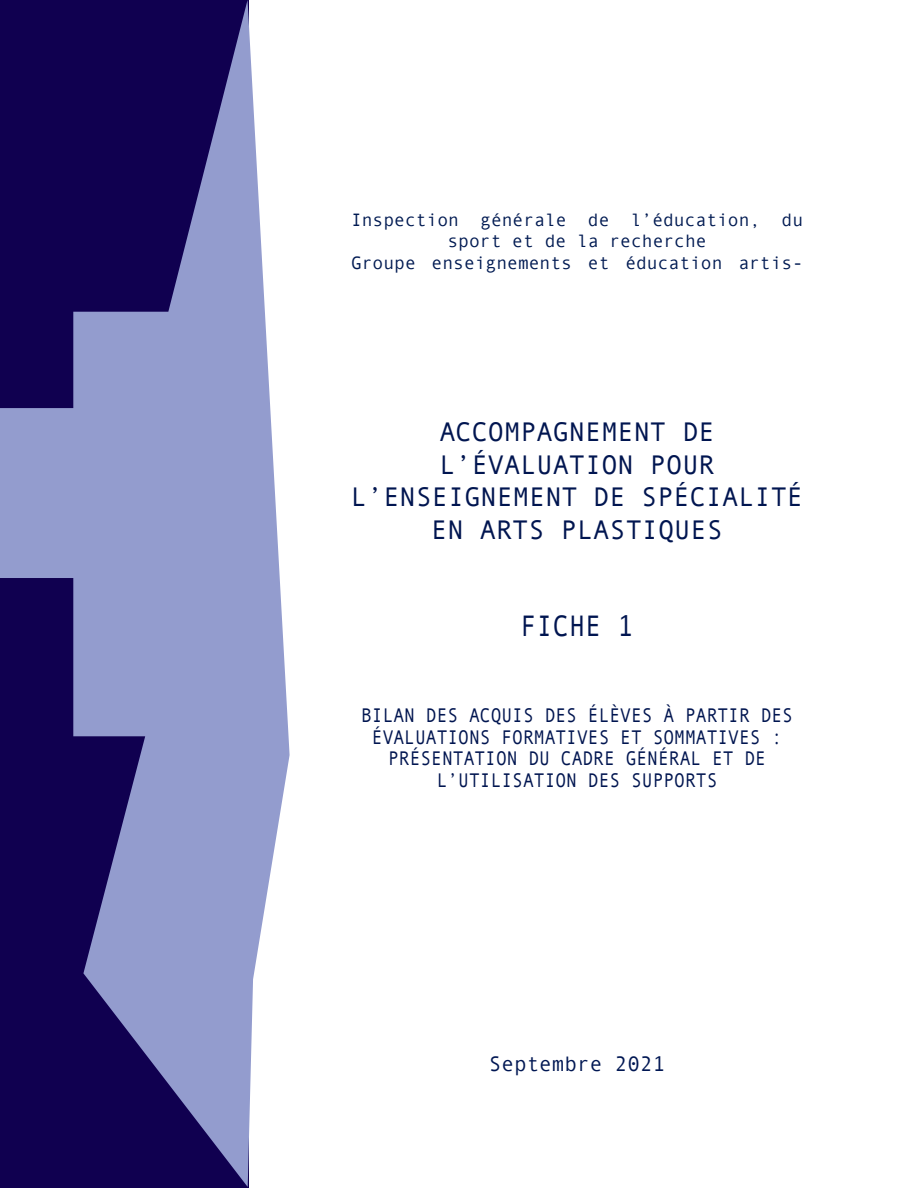
<style>
.page{position:relative;width:918px;height:1188px;background:#fff}
.page>*{position:absolute;margin:0;border:0;box-sizing:border-box;transform-origin:0 0}
.t1{font:29.7px "Andale Mono";color:#001550;scale:.91 1}
.t2{font:27px/32.4px "Andale Mono";color:#001550;text-align:center}
.t3{font:21px "Andale Mono";color:#001753}
.t4{font:19.8px/21.6px "Andale Mono";color:#001550;text-align:center;scale:.91 1}
.t5{font:18px/21.6px "Andale Mono";color:#001a52;text-align:center}
</style>
<div class="page">
<svg style="left:0;top:0;width:290px;height:1187px;background:#63619c"></svg>
<p class="t5" style="left:351px;top:208px;width:454px">Inspection générale de l’éducation, du sport et de la recherche<br>Groupe enseignements et éducation artis-</p>
<h2 class="t2" style="left:351px;top:415px;width:454px">ACCOMPAGNEMENT DE<br>L’ÉVALUATION POUR<br>L’ENSEIGNEMENT DE SPÉCIALITÉ<br>EN ARTS PLASTIQUES</h2>
<h1 class="t1" style="left:520px;top:606px;width:126px">FICHE 1</h1>
<p class="t4" style="left:361px;top:704px;width:476px">BILAN DES ACQUIS DES ÉLÈVES À PARTIR DES ÉVALUATIONS FORMATIVES ET SOMMATIVES :<br>PRÉSENTATION DU CADRE GÉNÉRAL ET DE L’UTILISATION DES SUPPORTS</p>
<p class="t3" style="left:489px;top:1050px;width:178px">Septembre 2021</p>
</div>
